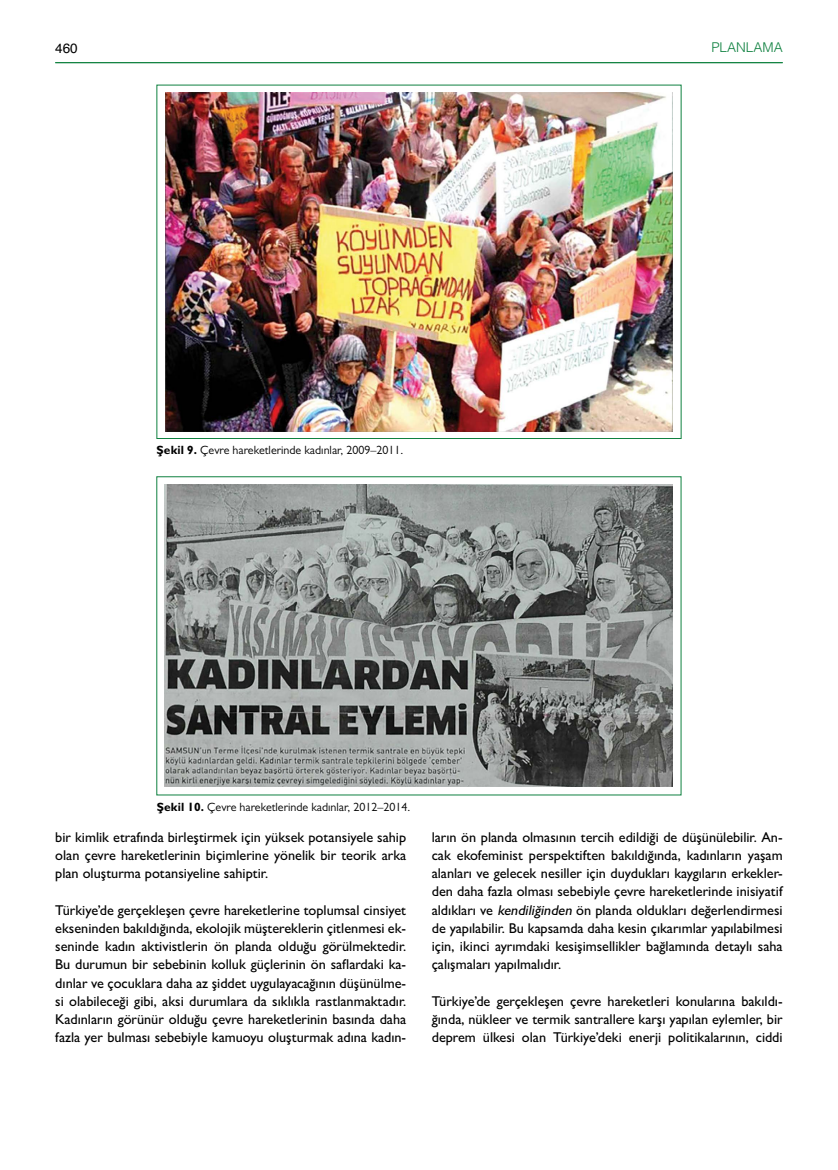
<style>
.page{position:relative;width:838px;height:1170px;background:#fff}
.page>*{position:absolute;margin:0;border:0;box-sizing:border-box;transform-origin:0 0}
.t1{font:500 14.25px/18.3px "Gill Sans MT Pro";color:#000;text-align:justify}
.t2{font:300 13.5px "Helvetica";color:#0f8140}
.t3{font:13.5px "Helvetica";color:#000}
.t4{font:12px "Gill Sans MT Pro";color:#000}
.s1{font-weight:700}
.s2{font-style:italic}
</style>
<div class="page">
<hr style="left:55px;top:62px;width:727px;height:1px;background:#0f8140">
<img style="left:165px;top:93px;width:508px;height:338px">
<img style="left:165px;top:484px;width:508px;height:302px">
<p class="t3" style="left:55px;top:37px;width:24px">460</p>
<p class="t2" style="left:711px;top:36px;width:73px">PLANLAMA</p>
<p class="t4" style="left:157px;top:443px;width:248px"><span class="s1">Şekil 9.</span> Çevre hareketlerinde kadınlar, 2009–2011.</p>
<p class="t4" style="left:157px;top:799px;width:255px"><span class="s1">Şekil 10.</span> Çevre hareketlerinde kadınlar, 2012–2014.</p>
<p class="t1" style="left:55px;top:827px;width:352px">bir kimlik etrafında birleştirmek için yüksek potansiyele sahip olan çevre hareketlerinin biçimlerine yönelik bir teorik arka plan oluşturma potansiyeline sahiptir.</p>
<p class="t1" style="left:55px;top:900px;width:352px">Türkiye’de gerçekleşen çevre hareketlerine toplumsal cinsiyet ekseninden bakıldığında, ekolojik müştereklerin çitlenmesi ek&shy;seninde kadın aktivistlerin ön planda olduğu görülmektedir.<br>Bu durumun bir sebebinin kolluk güçlerinin ön saflardaki ka&shy;dınlar ve çocuklara daha az şiddet uygulayacağının düşünülme&shy;si olabileceği gibi, aksi durumlara da sıklıkla rastlanmaktadır.<br>Kadınların görünür olduğu çevre hareketlerinin basında daha fazla yer bulması sebebiyle kamuoyu oluşturmak adına kadın-</p>
<p class="t1" style="left:432px;top:827px;width:352px">ların ön planda olmasının tercih edildiği de düşünülebilir. An&shy;cak ekofeminist perspektiften bakıldığında, kadınların yaşam alanları ve gelecek nesiller için duydukları kaygıların erkekler&shy;den daha fazla olması sebebiyle çevre hareketlerinde inisiyatif aldıkları ve <span class="s2">kendiliğinden</span> ön planda oldukları değerlendirmesi de yapılabilir. Bu kapsamda daha kesin çıkarımlar yapılabilmesi için, ikinci ayrımdaki kesişimsellikler bağlamında detaylı saha çalışmaları yapılmalıdır.</p>
<p class="t1" style="left:432px;top:991px;width:352px">Türkiye’de gerçekleşen çevre hareketleri konularına bakıldı&shy;ğında, nükleer ve termik santrallere karşı yapılan eylemler, bir deprem ülkesi olan Türkiye’deki enerji politikalarının, ciddi</p>
</div>
